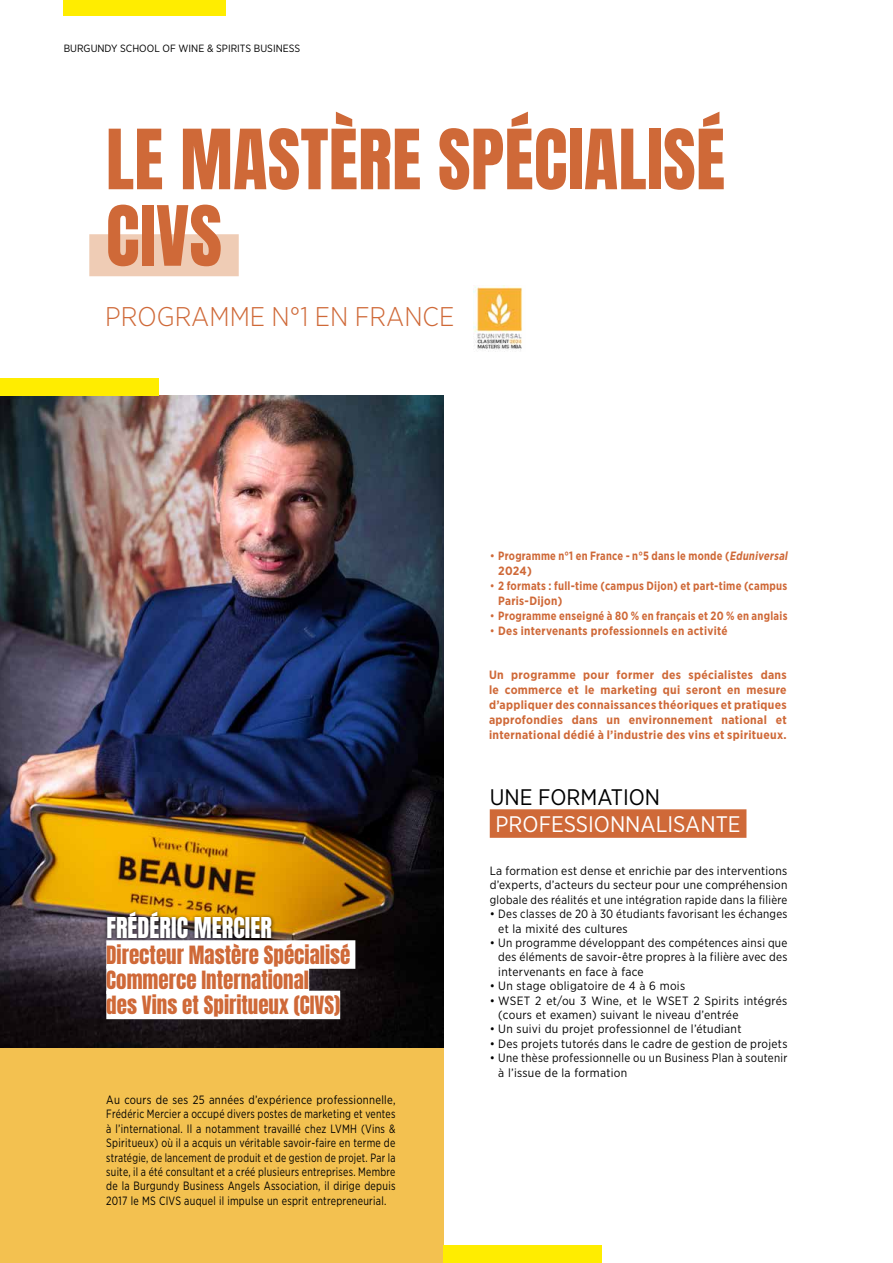
<style>
.page{position:relative;width:893px;height:1263px;background:#fff}
.page>*{position:absolute;margin:0;border:0;box-sizing:border-box;transform-origin:0 0}
.t1{font:70.5px/76.5px "Anton";letter-spacing:.005em;color:#cf6938}
.t2{font:300 27px "Gotham Narrow";color:#cf6938}
.t3{font:24px "Anton";letter-spacing:.005em;color:#fff}
.t4{font:22.5px "Gotham Narrow";color:#fff}
.t5{font:22.5px "Gotham Narrow";color:#000}
.t6{font:21px/25.2px "Anton";color:#cf6938}
.t7{font:12px/14.4px "Gotham Narrow";letter-spacing:.025em;color:#000}
.t8{font:12px/14.4px "Gotham Narrow";letter-spacing:.025em;color:#000;text-align:justify;scale:.93 1}
.t9{font:700 12px/15px "Gotham Narrow";letter-spacing:.025em;color:#cf6938;text-align:justify}
.t10{font:700 12px/15px "Gotham Narrow";letter-spacing:.025em;color:#cf6938;scale:.92 1}
.t11{font:700 12px/15px "Gotham Narrow";letter-spacing:.025em;color:#cf6938;scale:.9 1}
.t12{font:700 12px "Gotham Narrow";letter-spacing:.025em;color:#cf6938;scale:.91 1}
.t13{font:700 12px "Gotham Narrow";letter-spacing:.025em;color:#cf6938;scale:.96 1}
.t14{font:10.5px "Gotham Narrow";color:#000}
.s1{font-weight:400}
.s2{font-style:italic}
</style>
<div class="page">
<div style="left:64px;top:0;width:162px;height:16px;background:#ffed00"></div>
<div style="left:89px;top:234px;width:150px;height:42px;background:#efccb5"></div>
<div style="left:0;top:1047px;width:443px;height:216px;background:#f3c150"></div>
<img style="left:0;top:395px;width:443px;height:652px">
<div style="left:0;top:378px;width:159px;height:17px;background:#ffed00"></div>
<div style="left:443px;top:1246px;width:159px;height:17px;background:#ffed00"></div>
<div style="left:490px;top:809px;width:256px;height:29px;background:#cf6938"></div>
<img style="left:473px;top:286px;width:49px;height:66px">
<div style="left:103px;top:908px;width:173px;height:34px;background:#000;opacity:.75"></div>
<div style="left:106px;top:940px;width:249px;height:29px;background:#fff"></div>
<div style="left:106px;top:965px;width:203px;height:29px;background:#fff"></div>
<div style="left:106px;top:991px;width:234px;height:28px;background:#fff"></div>
<p class="t14" style="left:64px;top:42px;width:238px">BURGUNDY SCHOOL OF WINE &amp; SPIRITS BUSINESS</p>
<h1 class="t1" style="left:106px;top:127px;width:621px">LE MASTÈRE SPÉCIALISÉ<br>CIVS</h1>
<h2 class="t2" style="left:105px;top:300px;width:351px">PROGRAMME N°1 EN FRANCE</h2>
<h3 class="t3" style="left:106px;top:916px;width:167px">FRÉDÉRIC MERCIER</h3>
<h3 class="t6" style="left:106px;top:944px;width:246px">Directeur Mastère Spécialisé<br>Commerce International<br>des Vins et Spiritueux (CIVS)</h3>
<p class="t8" style="left:106px;top:1092px;width:312px">Au cours de ses 25 années d’expérience professionnelle, Frédéric Mercier a occupé divers postes de marketing et ventes à l’international. Il a notamment travaillé chez LVMH (Vins &amp; Spiritueux) où il a acquis un véritable savoir-faire en terme de stratégie, de lancement de produit et de gestion de projet. Par la suite, il a été consultant et a créé plusieurs entreprises. Membre de la Burgundy Business Angels Association, il dirige depuis 2017 le MS CIVS auquel il impulse un esprit entrepreneurial.</p>
<p class="t11" style="left:498px;top:548px;width:325px;text-indent:-9px"><span class="s1">•</span> Programme n°1 en France - n°5 dans le monde (<span class="s2">Eduniversal<br></span>2024)</p>
<p class="t10" style="left:498px;top:578px;width:316px;text-indent:-9px"><span class="s1">•</span> 2 formats : full-time (campus Dijon) et part-time (campus<br>Paris-Dijon)</p>
<p class="t12" style="left:490px;top:608px;width:329px"><span class="s1">•</span> Programme enseigné à 80 % en français et 20 % en anglais</p>
<p class="t13" style="left:490px;top:623px;width:249px"><span class="s1">•</span> Des intervenants professionnels en activité</p>
<p class="t9" style="left:489px;top:667px;width:299px">Un programme pour former des spécialistes dans le commerce et le marketing qui seront en mesure d’appliquer des connaissances théoriques et pratiques approfondies dans un environnement national et international dédié à l’industrie des vins et spiritueux.</p>
<h3 class="t5" style="left:490px;top:783px;width:172px">UNE FORMATION</h3>
<h3 class="t4" style="left:496px;top:810px;width:247px">PROFESSIONNALISANTE</h3>
<p class="t7" style="left:490px;top:863px;width:299px;text-align:justify">La formation est dense et enrichie par des interventions d’experts, d’acteurs du secteur pour une compréhension globale des réalités et une intégration rapide dans la filière</p>
<p class="t7" style="left:498px;top:906px;width:291px;text-indent:-9px">• Des classes de 20 à 30 étudiants favorisant les échanges et la mixité des cultures</p>
<p class="t7" style="left:498px;top:935px;width:291px;text-align:justify;text-indent:-9px">• Un programme développant des compétences ainsi que des éléments de savoir-être propres à la filière avec des intervenants en face à face</p>
<p class="t7" style="left:490px;top:978px;width:197px">• Un stage obligatoire de 4 à 6 mois</p>
<p class="t7" style="left:498px;top:993px;width:291px;text-indent:-9px">• WSET 2 et/ou 3 Wine, et le WSET 2 Spirits intégrés (cours et examen) suivant le niveau d’entrée</p>
<p class="t7" style="left:490px;top:1022px;width:253px">• Un suivi du projet professionnel de l’étudiant</p>
<p class="t7" style="left:490px;top:1036px;width:299px">• Des projets tutorés dans le cadre de gestion de projets</p>
<p class="t7" style="left:498px;top:1050px;width:291px;text-indent:-9px">• Une thèse professionnelle ou un Business Plan à soutenir à l’issue de la formation</p>
</div>
